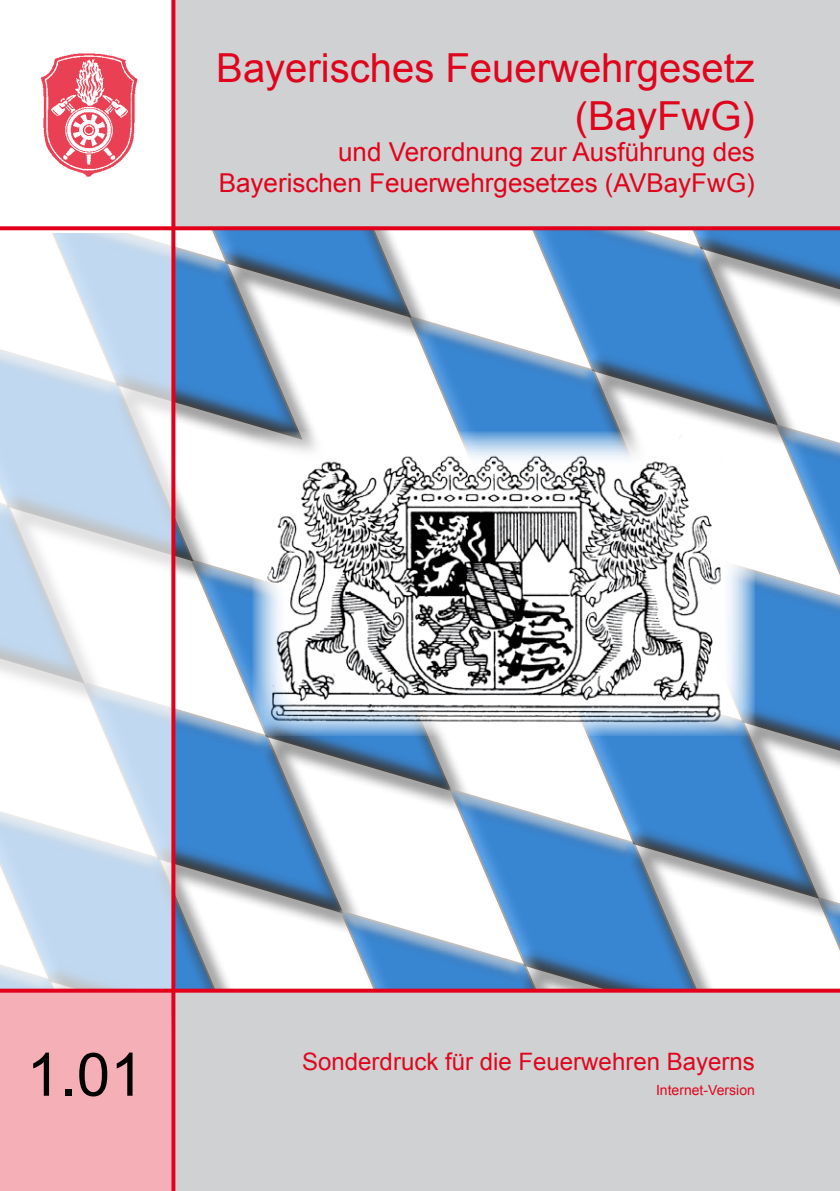
<style>
.page{position:relative;width:840px;height:1191px;background:#fff}
.page>*{position:absolute;margin:0;border:0;box-sizing:border-box;transform-origin:0 0}
.t1{font:60px "Arial";color:#000}
.t2{font:40px/48px "Arial";color:#e0041d;text-align:right}
.t3{font:26px/31.2px "Arial";color:#e0041d;text-align:right}
.t4{font:24px "Arial";color:#df071f}
.t5{font:14px "Arial";color:#df071f}
</style>
<div class="page">
<div style="left:71px;top:669px;width:283px;height:256px;background:#fff;opacity:.75"></div>
<div style="left:81px;top:695px;width:263px;height:218px;background:#000;opacity:.75"></div>
<div style="left:0;top:808px;width:258px;height:251px;background:#000;opacity:.45"></div>
<div style="left:0;top:791px;width:246px;height:256px;background:#fff;opacity:.75"></div>
<div style="left:0;top:817px;width:236px;height:218px;background:#000;opacity:.75"></div>
<div style="left:515px;top:207px;width:263px;height:218px;background:#000;opacity:.75"></div>
<div style="left:194px;top:563px;width:280px;height:251px;background:#000;opacity:.45"></div>
<div style="left:179px;top:547px;width:283px;height:256px;background:#fff;opacity:.75"></div>
<div style="left:186px;top:555px;width:202px;height:189px;background:#fff"></div>
<div style="left:189px;top:573px;width:263px;height:218px;background:#000;opacity:.75"></div>
<div style="left:815px;top:910px;width:24px;height:218px;background:#000;opacity:.75"></div>
<div style="left:397px;top:304px;width:283px;height:255px;background:#fff;opacity:.75"></div>
<div style="left:404px;top:311px;width:202px;height:189px;background:#fff;opacity:.75"></div>
<div style="left:407px;top:329px;width:263px;height:218px;background:#000;opacity:.75"></div>
<div style="left:628px;top:75px;width:211px;height:251px;background:#000;opacity:.45"></div>
<div style="left:613px;top:59px;width:226px;height:256px;background:#fff;opacity:.75"></div>
<div style="left:623px;top:85px;width:216px;height:218px;background:#000;opacity:.75"></div>
<div style="left:0;top:334px;width:217px;height:251px;background:#000;opacity:.45"></div>
<div style="left:0;top:317px;width:204px;height:256px;background:#fff;opacity:.75"></div>
<div style="left:0;top:343px;width:194px;height:218px;background:#000;opacity:.75"></div>
<div style="left:437px;top:776px;width:283px;height:256px;background:#fff"></div>
<div style="left:444px;top:784px;width:203px;height:189px;background:#fff;opacity:.75"></div>
<div style="left:447px;top:802px;width:263px;height:218px;background:#000;opacity:.75"></div>
<div style="left:154px;top:90px;width:281px;height:251px;background:#000;opacity:.45"></div>
<div style="left:139px;top:74px;width:283px;height:256px;background:#fff;opacity:.75"></div>
<div style="left:149px;top:100px;width:263px;height:218px;background:#000;opacity:.75"></div>
<svg style="left:668px;top:422px;width:171px;height:118px"></svg>
<div style="left:665px;top:558px;width:174px;height:218px;background:#000;opacity:.75"></div>
<div style="left:328px;top:898px;width:283px;height:256px;background:#fff;opacity:.75"></div>
<div style="left:335px;top:906px;width:203px;height:189px;background:#fff;opacity:.75"></div>
<div style="left:338px;top:924px;width:263px;height:218px;background:#000;opacity:.75"></div>
<div style="left:46px;top:212px;width:280px;height:251px;background:#000;opacity:.45"></div>
<div style="left:30px;top:196px;width:283px;height:255px;background:#fff;opacity:.75"></div>
<div style="left:40px;top:222px;width:263px;height:218px;background:#000;opacity:.75"></div>
<div style="left:561px;top:671px;width:278px;height:251px;background:#000;opacity:.45"></div>
<div style="left:546px;top:654px;width:283px;height:256px;background:#fff;opacity:.75"></div>
<div style="left:553px;top:662px;width:266px;height:236px;background:#000;opacity:.5"></div>
<div style="left:556px;top:680px;width:263px;height:218px;background:#000;opacity:.75"></div>
<img style="left:252px;top:431px;width:502px;height:305px">
<div style="left:175px;top:0;width:664px;height:226px;background:#d0d1d2"></div>
<div style="left:175px;top:992px;width:664px;height:199px;background:#d0d1d2"></div>
<svg style="left:0;top:74px;width:171px;height:1117px"></svg>
<svg style="left:0;top:226px;width:839px;height:4px;background:#e00f27"></svg>
<svg style="left:0;top:988px;width:839px;height:4px;background:#d81f39"></svg>
<svg style="left:171px;top:0;width:4px;height:1191px;background:#e2172f"></svg>
<img style="left:40px;top:53px;width:100px;height:127px">
<h2 class="t2" style="left:216px;top:44px;width:540px">Bayerisches Feuerwehrgesetz (BayFwG)</h2>
<p class="t3" style="left:218px;top:136px;width:537px">und Verordnung zur Ausführung des<br>Bayerischen Feuerwehrgesetzes (AVBayFwG)</p>
<h1 class="t1" style="left:27px;top:1035px;width:118px">1.01</h1>
<p class="t4" style="left:302px;top:1045px;width:454px">Sonderdruck für die Feuerwehren Bayerns</p>
<p class="t5" style="left:655px;top:1080px;width:100px">Internet-Version</p>
</div>
